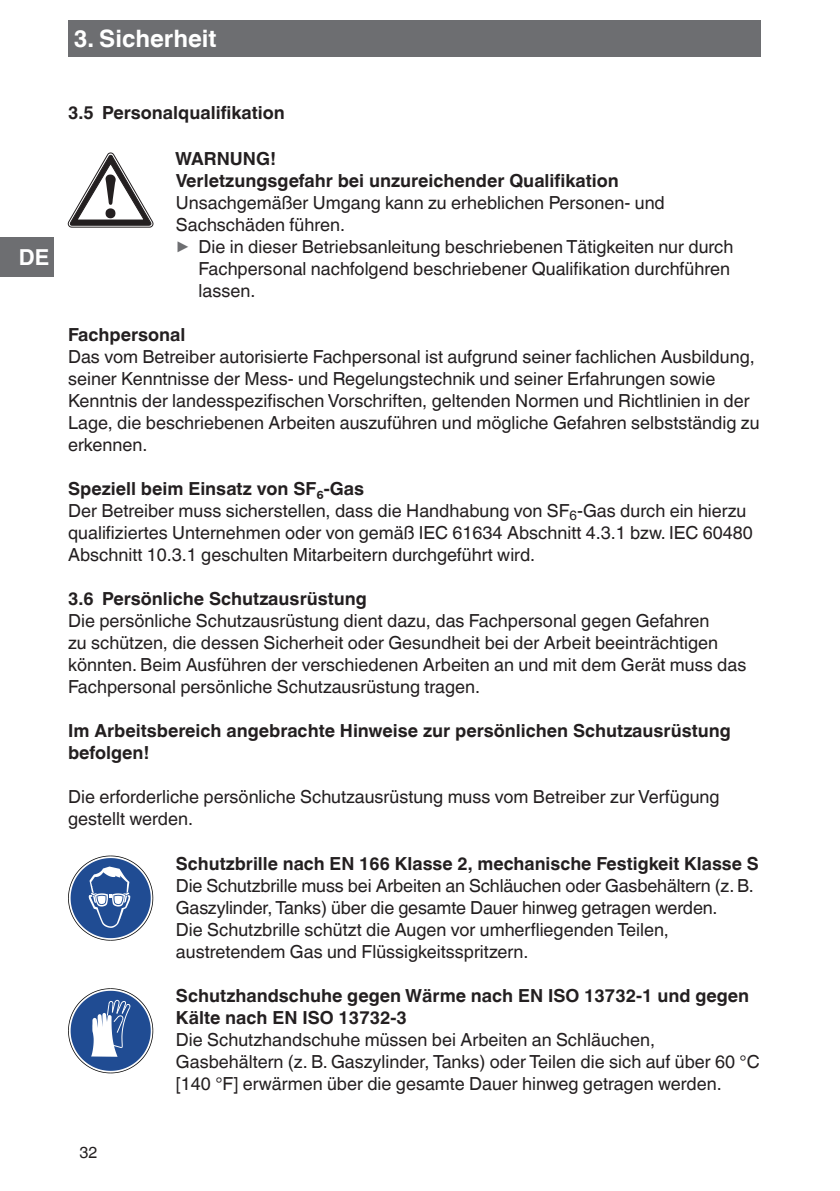
<style>
.page{position:relative;width:840px;height:1191px;background:#fff}
.page>*{position:absolute;margin:0;border:0;box-sizing:border-box;transform-origin:0 0}
.t1{font:700 24px "Helvetica World";color:#fff}
.t2{font:700 22px "Helvetica World";color:#fff}
.t3{font:18px/22px "Helvetica World";color:#231f20}
.t4{font:700 18px/22px "Helvetica World";color:#231f20}
.t5{font:16px "Helvetica World";color:#231f20}
.s1{font-size:17.8px;color:#6d6e71}
.s2{font-weight:700}
</style>
<div class="page">
<div style="left:0;top:237px;width:54px;height:39px;background:#6d6e71"></div>
<div style="left:68px;top:20px;width:692px;height:37px;background:#6d6e71"></div>
<svg style="left:68px;top:153px;width:85px;height:74px"></svg>
<svg style="left:68px;top:855px;width:85px;height:85px"></svg>
<svg style="left:68px;top:988px;width:85px;height:85px"></svg>
<h1 class="t1" style="left:74px;top:29px;width:144px">3. Sicherheit</h1>
<p class="t2" style="left:19px;top:244px;width:32px">DE</p>
<p class="t4" style="left:68px;top:103px;width:218px">3.5 Personalqualifikation</p>
<p class="t4" style="left:175px;top:149px;width:445px">WARNUNG!<br>Verletzungsgefahr bei unzureichender Qualifikation</p>
<p class="t3" style="left:176px;top:194px;width:490px">Unsachgemäßer Umgang kann zu erheblichen Personen- und</p>
<p class="t3" style="left:176px;top:216px;width:170px">Sachschäden führen.</p>
<p class="t3" style="left:176px;top:238px;width:558px"><span class="s1">▶</span> Die in dieser Betriebsanleitung beschriebenen Tätigkeiten nur durch</p>
<p class="t3" style="left:198px;top:260px;width:532px">Fachpersonal nachfolgend beschriebener Qualifikation durchführen</p>
<p class="t3" style="left:198px;top:282px;width:58px">lassen.</p>
<p class="t4" style="left:68px;top:325px;width:119px">Fachpersonal</p>
<p class="t3" style="left:68px;top:348px;width:692px">Das vom Betreiber autorisierte Fachpersonal ist aufgrund seiner fachlichen Ausbildung, seiner Kenntnisse der Mess- und Regelungstechnik und seiner Erfahrungen sowie Kenntnis der landesspezifischen Vorschriften, geltenden Normen und Richtlinien in der Lage, die beschriebenen Arbeiten auszuführen und mögliche Gefahren selbstständig zu erkennen.</p>
<p class="t3" style="left:68px;top:480px;width:686px"><span class="s2">Speziell beim Einsatz von SF₆-Gas<br></span>Der Betreiber muss sicherstellen, dass die Handhabung von SF<sub>6</sub>-Gas durch ein hierzu qualifiziertes Unternehmen oder von gemäß IEC 61634 Abschnitt 4.3.1 bzw. IEC 60480<br>Abschnitt 10.3.1 geschulten Mitarbeitern durchgeführt wird.</p>
<p class="t4" style="left:68px;top:589px;width:300px">3.6 Persönliche Schutzausrüstung</p>
<p class="t3" style="left:68px;top:612px;width:679px">Die persönliche Schutzausrüstung dient dazu, das Fachpersonal gegen Gefahren<br>zu schützen, die dessen Sicherheit oder Gesundheit bei der Arbeit beeinträchtigen könnten. Beim Ausführen der verschiedenen Arbeiten an und mit dem Gerät muss das Fachpersonal persönliche Schutzausrüstung tragen.</p>
<p class="t4" style="left:68px;top:721px;width:664px">Im Arbeitsbereich angebrachte Hinweise zur persönlichen Schutzausrüstung befolgen!</p>
<p class="t3" style="left:68px;top:788px;width:652px">Die erforderliche persönliche Schutzausrüstung muss vom Betreiber zur Verfügung gestellt werden.</p>
<p class="t4" style="left:176px;top:853px;width:584px">Schutzbrille nach EN 166 Klasse 2, mechanische Festigkeit Klasse S</p>
<p class="t3" style="left:176px;top:876px;width:579px">Die Schutzbrille muss bei Arbeiten an Schläuchen oder Gasbehältern (z. B.<br>Gaszylinder, Tanks) über die gesamte Dauer hinweg getragen werden.<br>Die Schutzbrille schützt die Augen vor umherfliegenden Teilen, austretendem Gas und Flüssigkeitsspritzern.</p>
<p class="t4" style="left:176px;top:985px;width:574px">Schutzhandschuhe gegen Wärme nach EN ISO 13732-1 und gegen<br>Kälte nach EN ISO 13732-3</p>
<p class="t3" style="left:176px;top:1030px;width:585px">Die Schutzhandschuhe müssen bei Arbeiten an Schläuchen,<br>Gasbehältern (z. B. Gaszylinder, Tanks) oder Teilen die sich auf über 60 °C [140 °F] erwärmen über die gesamte Dauer hinweg getragen werden.</p>
<p class="t5" style="left:79px;top:1146px;width:19px">32</p>
</div>
